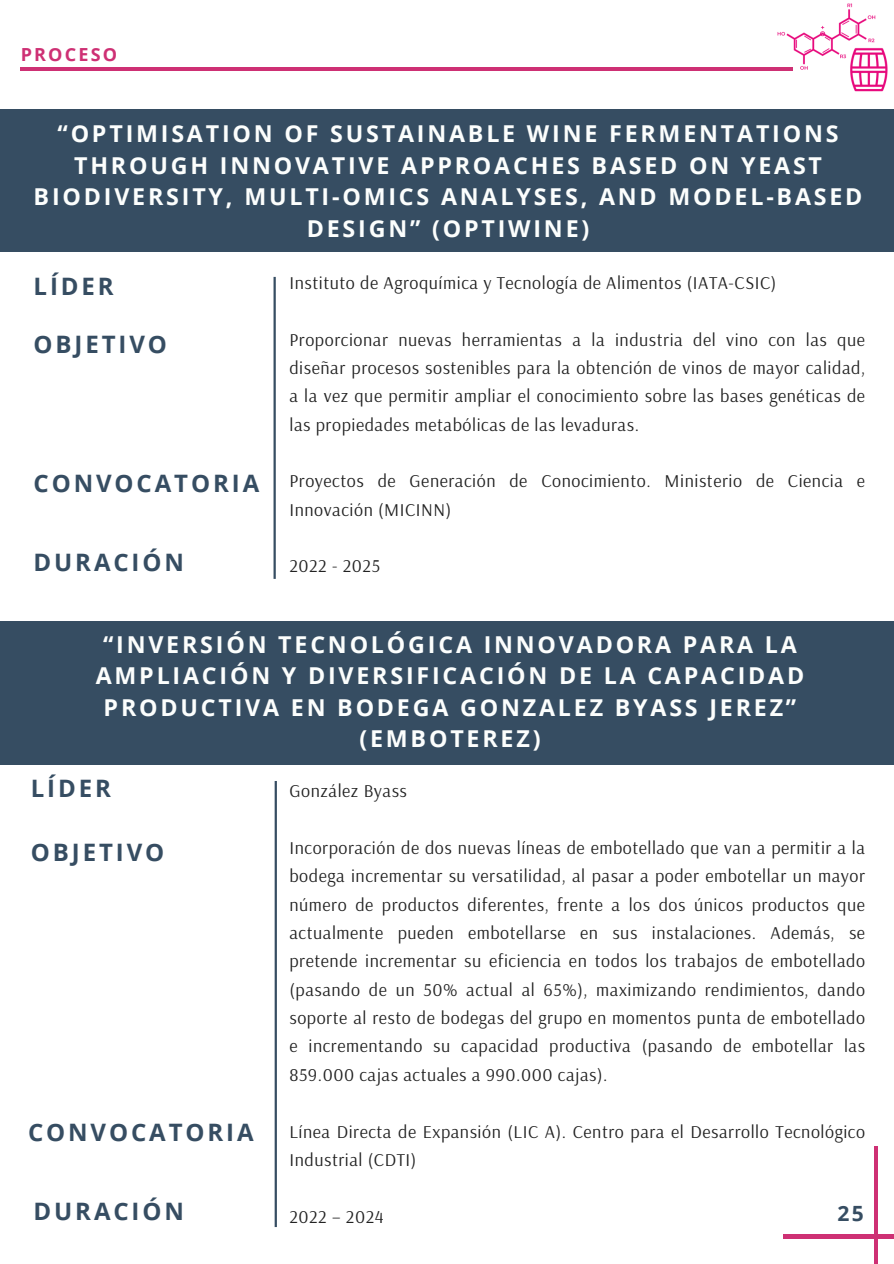
<style>
.page{position:relative;width:894px;height:1264px;background:#fff}
.page>*{position:absolute;margin:0;border:0;box-sizing:border-box;transform-origin:0 0}
.t1{font:700 24px "Open Sans";letter-spacing:.12em;color:#364d62}
.t2{font:700 23.25px/31.5px "Open Sans";letter-spacing:.12em;color:#fcfefd;text-align:center}
.t3{font:700 21px "Open Sans";color:#364d62}
.t4{font:18px/28.3px "Arsenal";letter-spacing:.03em;color:#222;text-align:justify}
.t5{font:700 18px "Open Sans";letter-spacing:.12em;color:#ce3074}
</style>
<div class="page">
<hr style="left:21px;top:67px;width:771px;height:3px;background:#ce3074">
<img style="left:771px;top:3px;width:117px;height:89px">
<svg style="left:873px;top:1146px;width:4px;height:117px"></svg>
<hr style="left:783px;top:1234px;width:110px;height:4px;background:#ce3074">
<div style="left:0;top:109px;width:893px;height:143px;background:#364d62"></div>
<hr style="left:273px;top:277px;width:3px;height:302px;background:#364d62">
<div style="left:0;top:621px;width:893px;height:144px;background:#364d62"></div>
<hr style="left:274px;top:781px;width:3px;height:445px;background:#364d62">
<p class="t5" style="left:21px;top:42px;width:98px">PROCESO</p>
<h1 class="t2" style="left:34px;top:118px;width:830px">“OPTIMISATION OF SUSTAINABLE WINE FERMENTATIONS THROUGH INNOVATIVE APPROACHES BASED ON YEAST BIODIVERSITY, MULTI-OMICS ANALYSES, AND MODEL-BASED DESIGN” (OPTIWINE)</h1>
<h1 class="t4" style="left:289px;top:268px;width:488px">Instituto de Agroquímica y Tecnología de Alimentos (IATA-CSIC)</h1>
<p class="t4" style="left:289px;top:325px;width:577px">Proporcionar nuevas herramientas a la industria del vino con las que diseñar procesos sostenibles para la obtención de vinos de mayor calidad, a la vez que permitir ampliar el conocimiento sobre las bases genéticas de las propiedades metabólicas de las levaduras.</p>
<p class="t4" style="left:289px;top:466px;width:577px">Proyectos de Generación de Conocimiento. Ministerio de Ciencia e<br>Innovación (MICINN)</p>
<p class="t1" style="left:34px;top:269px;width:82px">LÍDER</p>
<p class="t1" style="left:34px;top:327px;width:135px">OBJETIVO</p>
<h1 class="t1" style="left:34px;top:466px;width:227px">CONVOCATORIA</h1>
<h1 class="t1" style="left:34px;top:546px;width:152px">DURACIÓN</h1>
<p class="t4" style="left:289px;top:551px;width:92px">2022 - 2025</p>
<h1 class="t2" style="left:96px;top:628px;width:709px">“INVERSIÓN TECNOLÓGICA INNOVADORA PARA LA AMPLIACIÓN Y DIVERSIFICACIÓN DE LA CAPACIDAD PRODUCTIVA EN BODEGA GONZALEZ BYASS JEREZ” (EMBOTEREZ)</h1>
<p class="t1" style="left:31px;top:771px;width:82px">LÍDER</p>
<h2 class="t4" style="left:289px;top:776px;width:119px">González Byass</h2>
<p class="t4" style="left:289px;top:833px;width:577px">Incorporación de dos nuevas líneas de embotellado que van a permitir a la bodega incrementar su versatilidad, al pasar a poder embotellar un mayor número de productos diferentes, frente a los dos únicos productos que actualmente pueden embotellarse en sus instalaciones. Además, se pretende incrementar su eficiencia en todos los trabajos de embotellado (pasando de un 50% actual al 65%), maximizando rendimientos, dando soporte al resto de bodegas del grupo en momentos punta de embotellado e incrementando su capacidad productiva (pasando de embotellar las 859.000 cajas actuales a 990.000 cajas).</p>
<h1 class="t4" style="left:289px;top:1116px;width:577px">Línea Directa de Expansión (LIC A). Centro para el Desarrollo Tecnológico<br>Industrial (CDTI)</h1>
<h1 class="t1" style="left:31px;top:835px;width:135px">OBJETIVO</h1>
<h1 class="t1" style="left:28px;top:1115px;width:227px">CONVOCATORIA</h1>
<p class="t1" style="left:34px;top:1193px;width:152px">DURACIÓN</p>
<h1 class="t4" style="left:289px;top:1201px;width:96px">2022 – 2024</h1>
<h1 class="t3" style="left:837px;top:1198px;width:28px">25</h1>
</div>
